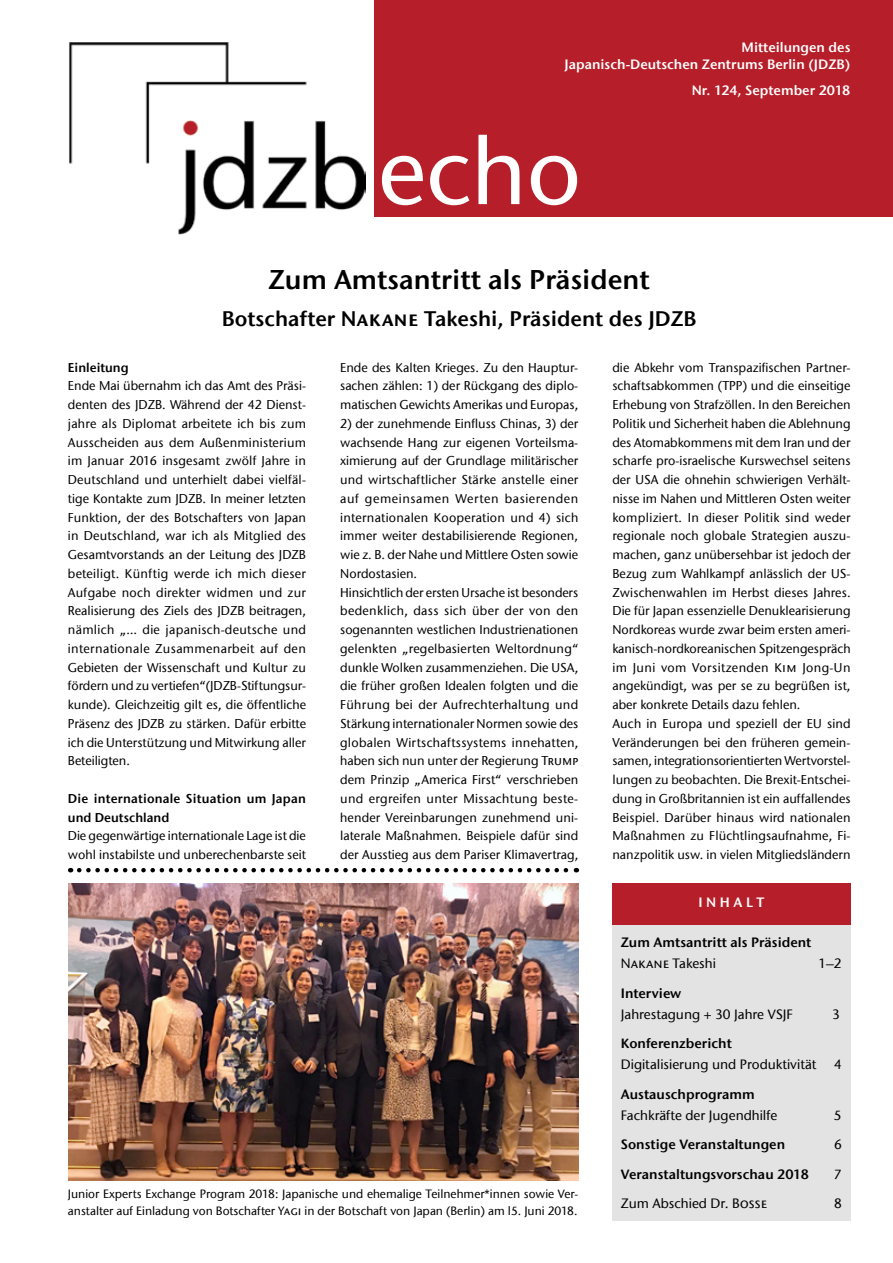
<style>
.page{position:relative;width:893px;height:1263px;background:#fff}
.page>*{position:absolute;margin:0;border:0;box-sizing:border-box;transform-origin:0 0}
.t1{font:500 94.5px "ITC Stone Sans Com";color:#fff}
.t2{font:27px "ITC Stone Sans Com Semi";color:#000}
.t3{font:21px "ITC Stone Sans Com Semi";color:#000}
.t4{font:500 13.5px "ITC Stone Sans Com";color:#000}
.t5{font:13.5px "ITC Stone Sans Com Semi";color:#000}
.t6{font:13.5px/16.2px "ITC Stone Sans Com Semi";color:#fff;text-align:right}
.t7{font:500 12.75px/18.8px "ITC Stone Sans Com";color:#000}
.t8{font:12.75px/18.8px "ITC Stone Sans Com Semi";letter-spacing:.015em;color:#000}
.t9{font:500 12px/16.5px "ITC Stone Sans Com";color:#000}
</style>
<div class="page">
<div style="left:374px;top:0;width:519px;height:217px;background:#b61f29"></div>
<img style="left:69px;top:43px;width:297px;height:191px">
<div style="left:612px;top:925px;width:238px;height:295px;background:#e3e3e3"></div>
<div style="left:612px;top:884px;width:238px;height:41px;background:#b61f29"></div>
<svg style="left:79px;top:868px;width:498px;height:4px"></svg>
<img style="left:68px;top:884px;width:510px;height:296px">
<p class="t6" style="left:564px;top:39px;width:287px">Mitteilungen des<br>Japanisch-Deutschen Zentrums Berlin (JDZB)</p>
<p class="t6" style="left:692px;top:82px;width:160px">Nr. 124, September 2018</p>
<h1 class="t1" style="left:378px;top:114px;width:205px">echo</h1>
<h2 class="t2" style="left:269px;top:263px;width:383px">Zum Amtsantritt als Präsident</h2>
<h3 class="t3" style="left:222px;top:305px;width:476px">Botschafter Nakane Takeshi, Präsident des JDZB</h3>
<p class="t8" style="left:68px;top:358px;width:62px">Einleitung</p>
<p class="t7" style="left:68px;top:376px;width:240px;text-align:justify">Ende Mai übernahm ich das Amt des Präsi&shy;denten des JDZB. Während der 42 Dienst&shy;jahre als Diplomat arbeitete ich bis zum Ausscheiden aus dem Außenministerium im Januar 2016 insgesamt zwölf Jahre in Deutschland und unterhielt dabei vielfäl&shy;tige Kontakte zum JDZB. In meiner letzten Funktion, der des Botschafters von Japan in Deutschland, war ich als Mitglied des Gesamtvorstands an der Leitung des JDZB beteiligt. Künftig werde ich mich dieser Aufgabe noch direkter widmen und zur Realisierung des Ziels des JDZB beitragen, nämlich „… die japanisch-deutsche und internationale Zusammenarbeit auf den Gebieten der Wissenschaft und Kultur zu fördern und zu vertiefen“(JDZB-Stiftungsur&shy;kunde). Gleichzeitig gilt es, die öffentliche Präsenz des JDZB zu stärken. Dafür erbitte ich die Unterstützung und Mitwirkung aller Beteiligten.</p>
<p class="t8" style="left:68px;top:789px;width:239px">Die internationale Situation um Japan und Deutschland</p>
<p class="t7" style="left:68px;top:826px;width:240px">Die gegenwärtige internationale Lage ist die wohl instabilste und unberechenbarste seit</p>
<p class="t7" style="left:340px;top:358px;width:240px;text-align:justify">Ende des Kalten Krieges. Zu den Hauptur&shy;sachen zählen: 1) der Rückgang des diplo&shy;matischen Gewichts Amerikas und Europas,</p>
<p class="t7" style="left:340px;top:414px;width:240px">2) der zunehmende Einfluss Chinas, 3) der wachsende Hang zur eigenen Vorteilsma&shy;ximierung auf der Grundlage militärischer und wirtschaftlicher Stärke anstelle einer auf gemeinsamen Werten basierenden internationalen Kooperation und 4) sich immer weiter destabilisierende Regionen, wie z. B. der Nahe und Mittlere Osten sowie Nordostasien.<br>Hinsichtlich der ersten Ursache ist besonders bedenklich, dass sich über der von den sogenannten westlichen Industrienationen gelenkten „regelbasierten Weltordnung“ dunkle Wolken zusammenziehen. Die USA, die früher großen Idealen folgten und die Führung bei der Aufrechterhaltung und Stärkung internationaler Normen sowie des globalen Wirtschaftssystems innehatten, haben sich nun unter der Regierung Trump dem Prinzip „America First“ verschrieben und ergreifen unter Missachtung beste&shy;hender Vereinbarungen zunehmend uni&shy;laterale Maßnahmen. Beispiele dafür sind der Ausstieg aus dem Pariser Klimavertrag,</p>
<p class="t9" style="left:68px;top:1186px;width:512px">Junior Experts Exchange Program 2018: Japanische und ehemalige Teilnehmer*innen sowie Ver&shy;anstalter auf Einladung von Botschafter Yagi in der Botschaft von Japan (Berlin) am l5. Juni 2018.</p>
<p class="t7" style="left:612px;top:358px;width:240px">die Abkehr vom Transpazifischen Partner&shy;schaftsabkommen (TPP) und die einseitige Erhebung von Strafzöllen. In den Bereichen Politik und Sicherheit haben die Ablehnung des Atomabkommens mit dem Iran und der scharfe pro-israelische Kurswechsel seitens der USA die ohnehin schwierigen Verhält&shy;nisse im Nahen und Mittleren Osten weiter kompliziert. In dieser Politik sind weder regionale noch globale Strategien auszu&shy;machen, ganz unübersehbar ist jedoch der Bezug zum Wahlkampf anlässlich der US-Zwischenwahlen im Herbst dieses Jahres.<br>Die für Japan essenzielle Denuklearisierung Nordkoreas wurde zwar beim ersten ameri&shy;kanisch-nordkoreanischen Spitzengespräch im Juni vom Vorsitzenden Kim Jong-Un angekündigt, was per se zu begrüßen ist, aber konkrete Details dazu fehlen.<br>Auch in Europa und speziell der EU sind Veränderungen bei den früheren gemein&shy;samen, integrationsorientierten Wertvorstel&shy;lungen zu beobachten. Die Brexit-Entschei&shy;dung in Großbritannien ist ein auffallendes Beispiel. Darüber hinaus wird nationalen Maßnahmen zu Flüchtlingsaufnahme, Fi&shy;nanzpolitik usw. in vielen Mitgliedsländern</p>
<p class="t6" style="left:698px;top:894px;width:67px">I N H A L T</p>
<p class="t5" style="left:621px;top:934px;width:192px">Zum Amtsantritt als Präsident</p>
<p class="t4" style="left:621px;top:955px;width:97px">Nakane Takeshi</p>
<p class="t4" style="left:818px;top:955px;width:25px">1–2</p>
<p class="t5" style="left:621px;top:985px;width:62px">Interview</p>
<p class="t4" style="left:621px;top:1006px;width:174px">Jahrestagung + 30 Jahre VSJF</p>
<p class="t4" style="left:832px;top:1006px;width:9px">3</p>
<p class="t5" style="left:621px;top:1035px;width:112px">Konferenzbericht</p>
<p class="t4" style="left:621px;top:1056px;width:197px">Digitalisierung und Produktivität</p>
<p class="t4" style="left:834px;top:1056px;width:9px">4</p>
<p class="t5" style="left:621px;top:1086px;width:135px">Austauschprogramm</p>
<p class="t4" style="left:621px;top:1107px;width:158px">Fachkräfte der Jugendhilfe</p>
<p class="t4" style="left:834px;top:1107px;width:9px">5</p>
<p class="t5" style="left:621px;top:1136px;width:166px">Sonstige Veranstaltungen</p>
<p class="t4" style="left:834px;top:1136px;width:9px">6</p>
<p class="t5" style="left:621px;top:1166px;width:190px">Veranstaltungsvorschau 2018</p>
<p class="t4" style="left:834px;top:1166px;width:9px">7</p>
<p class="t4" style="left:621px;top:1195px;width:148px">Zum Abschied Dr. Bosse</p>
<p class="t4" style="left:834px;top:1195px;width:9px">8</p>
</div>
